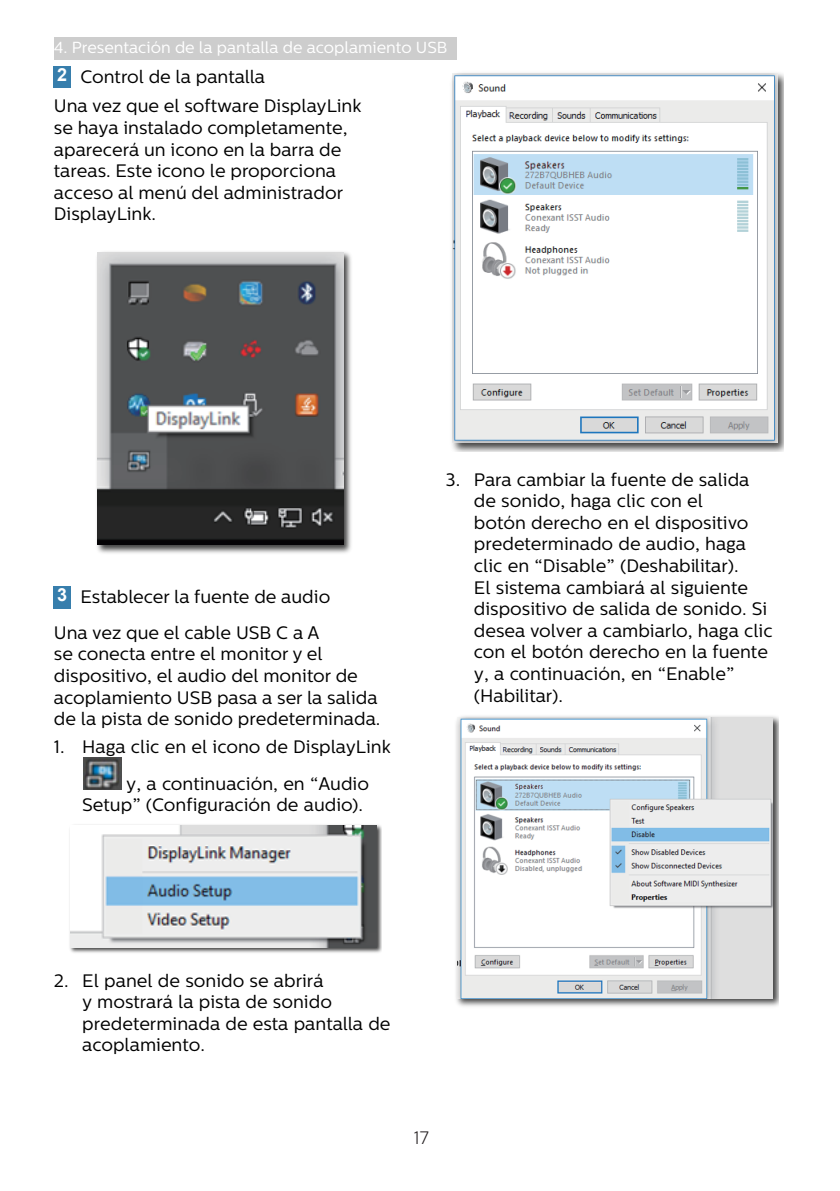
<style>
.page{position:relative;width:840px;height:1191px;background:#fff}
.page>*{position:absolute;margin:0;border:0;box-sizing:border-box;transform-origin:0 0}
.chapter-paragraph{font:18px/21.6px "Centrale Sans";color:#000}
.Heading_4{font:18px/21.6px "Centrale Sans";color:#000}
.t1{font:300 18px "Centrale Sans";color:#231f20}
.t2{font:700 18px "Arial";color:#fff}
.t3{font:16px "Centrale Sans";color:#fff}
</style>
<div class="page">
<div style="left:54px;top:37px;width:402px;height:23px;background:#cdcdcd"></div>
<div style="left:54px;top:66px;width:17px;height:22px;background:#377eac"></div>
<img style="left:97px;top:252px;width:254px;height:301px">
<img style="left:98px;top:253px;width:245px;height:292px">
<div style="left:54px;top:586px;width:17px;height:22px;background:#377eac"></div>
<img style="left:83px;top:757px;width:38px;height:32px">
<img style="left:69px;top:824px;width:312px;height:129px">
<img style="left:70px;top:825px;width:306px;height:122px">
<img style="left:452px;top:73px;width:330px;height:379px">
<img style="left:452px;top:74px;width:325px;height:368px">
<img style="left:456px;top:716px;width:322px;height:291px">
<img style="left:456px;top:717px;width:316px;height:281px">
<p class="t3" style="left:54px;top:38px;width:395px">4. Presentación de la pantalla de acoplamiento USB</p>
<p class="t2" style="left:57px;top:63px;width:12px">2</p>
<p class="Heading_4" style="left:80px;top:66px;width:186px">Control de la pantalla</p>
<p class="chapter-paragraph" style="left:54px;top:95px;width:309px">Una vez que el software DisplayLink se haya instalado completamente, aparecerá un icono en la barra de tareas. Este icono le proporciona acceso al menú del administrador<br>DisplayLink.</p>
<p class="t2" style="left:57px;top:583px;width:12px">3</p>
<p class="Heading_4" style="left:80px;top:586px;width:251px">Establecer la fuente de audio</p>
<p class="Heading_4" style="left:54px;top:622px;width:328px">Una vez que el cable USB C a A<br>se conecta entre el monitor y el dispositivo, el audio del monitor de acoplamiento USB pasa a ser la salida de la pista de sonido predeterminada.</p>
<p class="chapter-paragraph" style="left:126px;top:728px;width:266px;line-height:36.6px;text-indent:-72px">1. Haga clic en el icono de DisplayLink y, a continuación, en “Audio</p>
<p class="chapter-paragraph" style="left:82px;top:794px;width:282px">Setup” (Configuración de audio).</p>
<p class="chapter-paragraph" style="left:473px;top:468px;width:300px;text-indent:-28px">3. Para cambiar la fuente de salida de sonido, haga clic con el<br>botón derecho en el dispositivo predeterminado de audio, haga clic en “Disable” (Deshabilitar).<br>El sistema cambiará al siguiente dispositivo de salida de sonido. Si desea volver a cambiarlo, haga clic con el botón derecho en la fuente y, a continuación, en “Enable” (Habilitar).</p>
<p class="chapter-paragraph" style="left:82px;top:969px;width:309px;text-indent:-28px">2. El panel de sonido se abrirá<br>y mostrará la pista de sonido predeterminada de esta pantalla de acoplamiento.</p>
<p class="t1" style="left:413px;top:1127px;width:17px">17</p>
</div>
